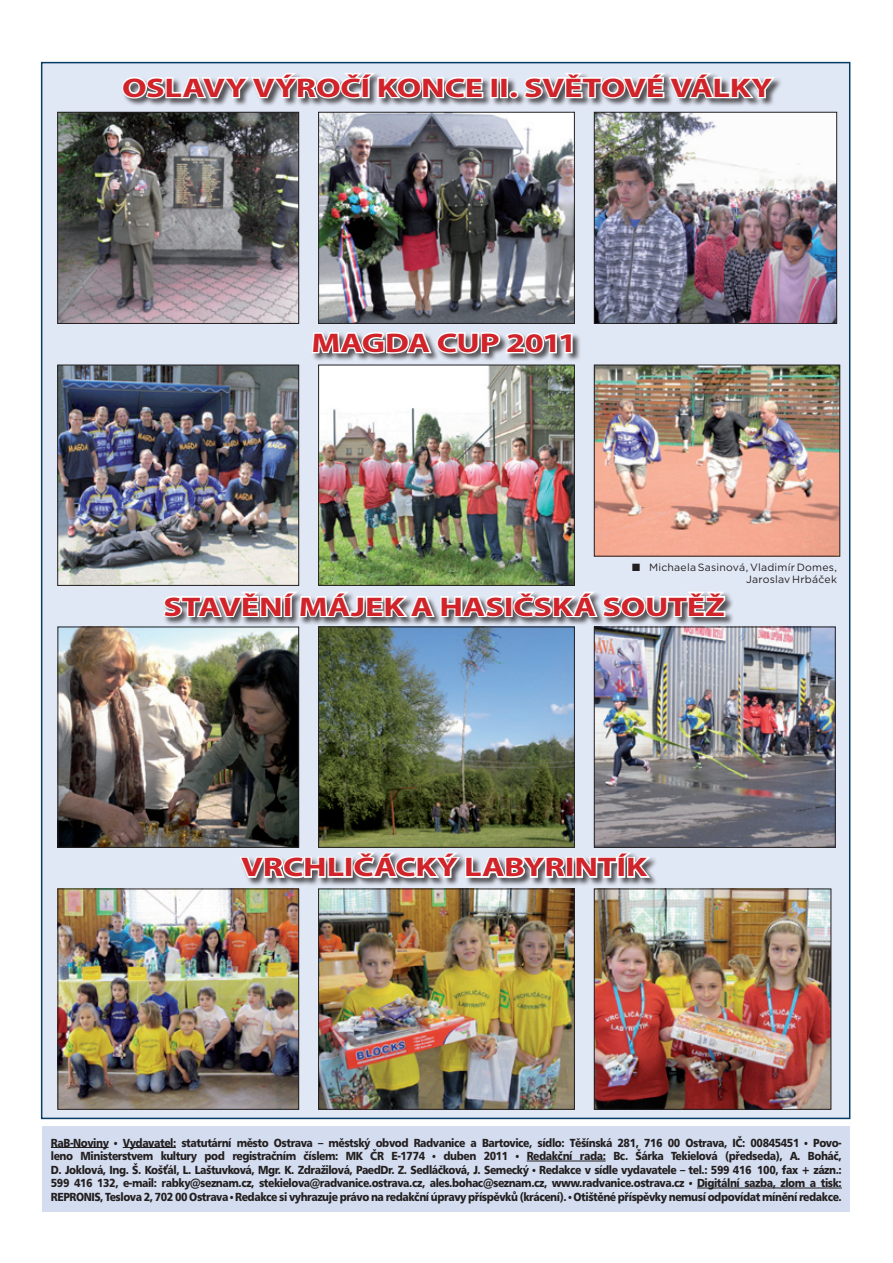
<style>
.page{position:relative;width:893px;height:1263px;background:#fff}
.page>*{position:absolute;margin:0;border:0;box-sizing:border-box;transform-origin:0 0}
.t1{font:700 27px "Myriad Pro";letter-spacing:-.005em;color:#d1232a;scale:1.27 1}
.t2{font:11.7px/13.5px "Humnst 777 Blk BTCE Black";letter-spacing:-.04em;color:#231f20;scale:.9 1}
.t3{font:10.5px/12.6px "Gotham";letter-spacing:.02em;color:#231f20;text-align:right}
.t4{font:4.5px "Dixieland Normal";color:#231f20;scale:.9 1}
.s1{font-family:"Dixieland Normal"}
</style>
<div class="page">
<div style="left:41px;top:62px;width:809px;height:1057px;background:#e1e8f5;border:2px solid #073c64"></div>
<div style="left:122px;top:72px;width:661px;height:35px;background:#231f20;opacity:.75"></div>
<svg style="left:122px;top:72px;width:363px;height:31px"></svg>
<div style="left:490px;top:77px;width:8px;height:21px;border:3px solid #fff"></div>
<div style="left:500px;top:77px;width:8px;height:21px;border:3px solid #fff"></div>
<div style="left:509px;top:91px;width:9px;height:8px;border:3px solid #fff;border-radius:50%"></div>
<svg style="left:522px;top:72px;width:256px;height:29px"></svg>
<div style="left:311px;top:332px;width:270px;height:30px;background:#231f20;opacity:.75"></div>
<svg style="left:311px;top:332px;width:263px;height:23px"></svg>
<div style="left:42px;top:1127px;width:808px;height:85px;background:#d4ddef"></div>
<hr style="left:51px;top:1147px;width:58px;height:1px;background:#231f20">
<hr style="left:123px;top:1147px;width:53px;height:1px;background:#231f20">
<hr style="left:527px;top:1161px;width:79px;height:1px;background:#231f20">
<hr style="left:697px;top:1188px;width:145px;height:1px;background:#231f20">
<img style="left:59px;top:367px;width:238px;height:217px">
<div style="left:57px;top:365px;width:242px;height:221px;border:1px solid #231f20"></div>
<img style="left:596px;top:629px;width:238px;height:217px">
<div style="left:594px;top:627px;width:242px;height:221px;border:1px solid #231f20"></div>
<img style="left:320px;top:367px;width:253px;height:217px">
<div style="left:318px;top:365px;width:257px;height:221px;border:1px solid #231f20"></div>
<img style="left:59px;top:629px;width:238px;height:217px">
<div style="left:57px;top:627px;width:242px;height:221px;border:1px solid #231f20"></div>
<img style="left:59px;top:114px;width:238px;height:208px">
<div style="left:57px;top:112px;width:242px;height:212px;border:1px solid #231f20"></div>
<img style="left:320px;top:114px;width:253px;height:208px">
<div style="left:318px;top:112px;width:257px;height:212px;border:1px solid #231f20"></div>
<img style="left:596px;top:114px;width:239px;height:208px">
<div style="left:594px;top:112px;width:243px;height:212px;border:1px solid #231f20"></div>
<img style="left:596px;top:367px;width:242px;height:187px">
<div style="left:594px;top:365px;width:246px;height:191px;border:1px solid #231f20"></div>
<img style="left:320px;top:629px;width:253px;height:217px">
<div style="left:318px;top:627px;width:257px;height:221px;border:1px solid #231f20"></div>
<img style="left:320px;top:890px;width:253px;height:218px">
<div style="left:318px;top:888px;width:257px;height:222px;border:1px solid #231f20"></div>
<img style="left:59px;top:890px;width:238px;height:218px">
<div style="left:57px;top:888px;width:242px;height:222px;border:1px solid #231f20"></div>
<img style="left:596px;top:890px;width:233px;height:218px">
<div style="left:594px;top:888px;width:237px;height:222px;border:1px solid #231f20"></div>
<div style="left:239px;top:852px;width:419px;height:34px;background:#231f20;opacity:.75"></div>
<svg style="left:239px;top:854px;width:107px;height:26px"></svg>
<div style="left:345px;top:857px;width:8px;height:21px;border:3px solid #fff"></div>
<svg style="left:352px;top:852px;width:302px;height:31px"></svg>
<div style="left:163px;top:591px;width:571px;height:35px;background:#231f20;opacity:.75"></div>
<img style="left:161px;top:462px;width:344px;height:160px">
<div style="left:505px;top:596px;width:8px;height:21px;border:3px solid #fff"></div>
<svg style="left:512px;top:591px;width:216px;height:28px"></svg>
<h1 class="t1" style="left:122px;top:73px;width:513px">OSLAVY VÝROČÍ KONCE II. SVĚTOVÉ VÁLKY</h1>
<h1 class="t1" style="left:311px;top:328px;width:211px">MAGDA CUP 2011</h1>
<p class="t3" style="left:632px;top:560px;width:207px"><span class="s1">Q</span> Michaela Sasinová, Vladimír Domes,<br>Jaroslav Hrbáček</p>
<h1 class="t1" style="left:164px;top:591px;width:444px">STAVĚNÍ MÁJEK A HASIČSKÁ SOUTĚŽ</h1>
<h1 class="t1" style="left:241px;top:852px;width:321px">VRCHLIČÁCKÝ LABYRINTÍK</h1>
<p class="t2" style="left:51px;top:1135px;width:66px">RaB‑Noviny</p>
<p class="t4" style="left:114px;top:1141px;width:5px">l</p>
<p class="t2" style="left:123px;top:1135px;width:753px">Vydavatel: statutární město Ostrava – městský obvod Radvanice a Bartovice, sídlo: Těšínská 281, 716 00 Ostrava, IČ: 00845451</p>
<p class="t4" style="left:805px;top:1141px;width:5px">l</p>
<p class="t2" style="left:813px;top:1135px;width:33px">Povo‑</p>
<p class="t2" style="left:51px;top:1149px;width:417px">leno Ministerstvem kultury pod registračním číslem: MK ČR E‑1774</p>
<p class="t4" style="left:433px;top:1154px;width:5px">l</p>
<p class="t2" style="left:443px;top:1149px;width:74px">duben 2011</p>
<p class="t4" style="left:516px;top:1154px;width:5px">l</p>
<p class="t2" style="left:51px;top:1149px;width:880px;text-indent:476px">Redakční rada: Bc. Šárka Tekielová (předseda), A. Boháč,<br>D. Joklová, Ing. Š. Košťál, L. Laštuvková, Mgr. K. Zdražilová, PaedDr. Z. Sedláčková, J. Semecký</p>
<p class="t2" style="left:51px;top:1162px;width:880px;text-indent:488px">Redakce v sídle vydavatele – tel.: 599 416 100, fax + zázn.:<br>599 416 132, e‑mail: rabky@seznam.cz, stekielova@radvanice.ostrava.cz, ales.bohac@seznam.cz, www.radvanice.ostrava.cz</p>
<p class="t4" style="left:532px;top:1168px;width:5px">l</p>
<p class="t4" style="left:689px;top:1181px;width:5px">l</p>
<p class="t2" style="left:697px;top:1176px;width:162px">Digitální sazba, zlom a tisk:</p>
<p class="t2" style="left:51px;top:1189px;width:199px">REPRONIS, Teslova 2, 702 00 Ostrava</p>
<p class="t4" style="left:230px;top:1195px;width:5px">l</p>
<p class="t2" style="left:235px;top:1189px;width:370px">Redakce si vyhrazuje právo na redakční úpravy příspěvků (krácení).</p>
<p class="t4" style="left:568px;top:1195px;width:5px">l</p>
<p class="t2" style="left:573px;top:1189px;width:300px">Otištěné příspěvky nemusí odpovídat mínění redakce.</p>
</div>
